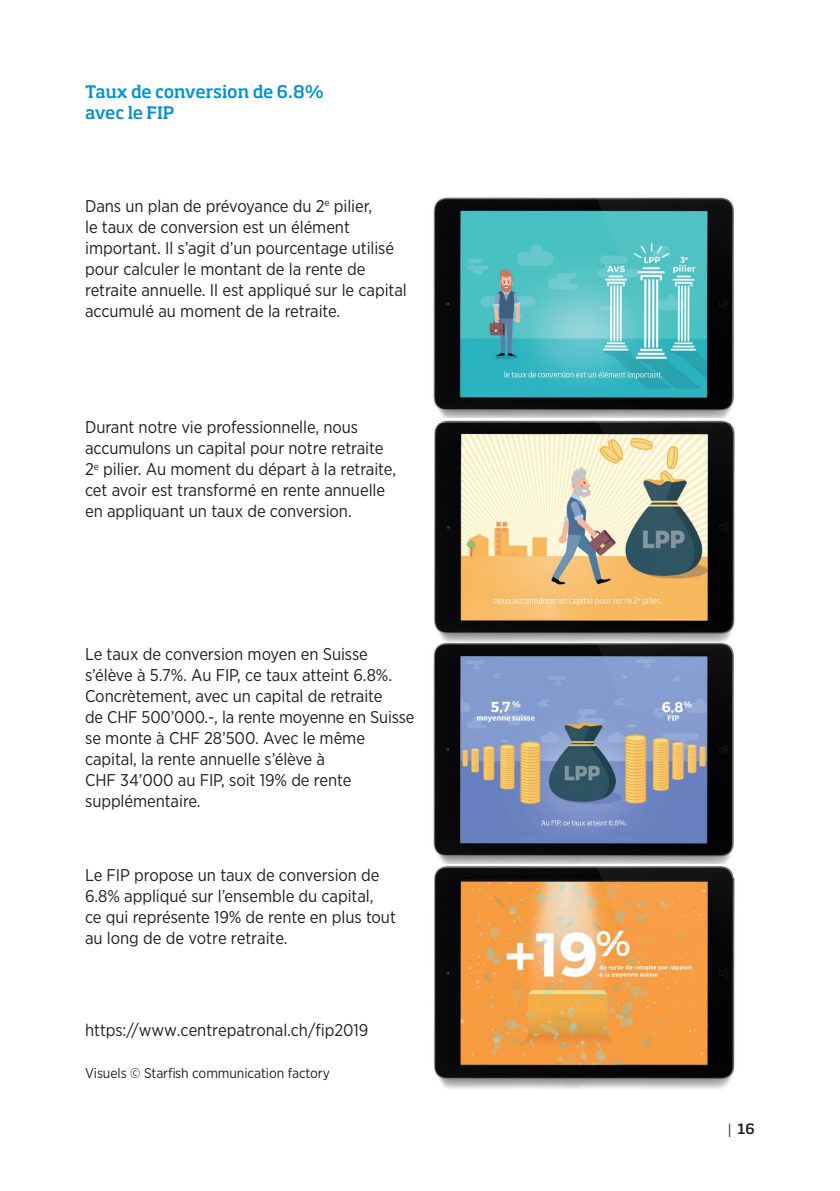
<style>
.page{position:relative;width:840px;height:1191px;background:#fff}
.page>*{position:absolute;margin:0;border:0;box-sizing:border-box;transform-origin:0 0}
.t1{font:17px/21px "Gotham Narrow";letter-spacing:-.005em;color:#231f20}
.t2{font:500 17px/20.4px "Soho Std";letter-spacing:-.02em;color:#0093d0}
.t3{font:14px "Gotham Narrow";letter-spacing:-.005em;color:#231f20}
.t4{font:500 14px "Soho Std";color:#231f20}
.s1{font-weight:300}
</style>
<div class="page">
<img style="left:433px;top:197px;width:301px;height:221px">
<img style="left:434px;top:420px;width:301px;height:222px">
<img style="left:433px;top:642px;width:301px;height:222px">
<img style="left:433px;top:866px;width:302px;height:223px">
<p class="t2" style="left:85px;top:81px;width:240px">Taux de conversion de 6.8% avec le FIP</p>
<p class="t1" style="left:85px;top:195px;width:323px">Dans un plan de prévoyance du 2<sup>e</sup> pilier,<br>le taux de conversion est un élément important. Il s’agit d’un pourcentage utilisé pour calculer le montant de la rente de retraite annuelle. Il est appliqué sur le capital accumulé au moment de la retraite.</p>
<p class="t1" style="left:85px;top:416px;width:312px">Durant notre vie professionnelle, nous accumulons un capital pour notre retraite 2<sup>e</sup> pilier. Au moment du départ à la retraite, cet avoir est transformé en rente annuelle en appliquant un taux de conversion.</p>
<p class="t1" style="left:85px;top:643px;width:330px">Le taux de conversion moyen en Suisse s’élève à 5.7%. Au FIP, ce taux atteint 6.8%.<br>Concrètement, avec un capital de retraite<br>de CHF 500’000.-, la rente moyenne en Suisse se monte à CHF 28’500. Avec le même capital, la rente annuelle s’élève à<br>CHF 34’000 au FIP, soit 19% de rente supplémentaire.</p>
<p class="t1" style="left:85px;top:864px;width:312px">Le FIP propose un taux de conversion de 6.8% appliqué sur l’ensemble du capital,<br>ce qui représente 19% de rente en plus tout au long de de votre retraite.</p>
<p class="t1" style="left:85px;top:1018px;width:284px">https://www.centrepatronal.ch/fip2019</p>
<p class="t3" style="left:85px;top:1064px;width:246px">Visuels © Starfish communication factory</p>
<p class="t4" style="left:727px;top:1120px;width:28px"><span class="s1">|</span> 16</p>
</div>
